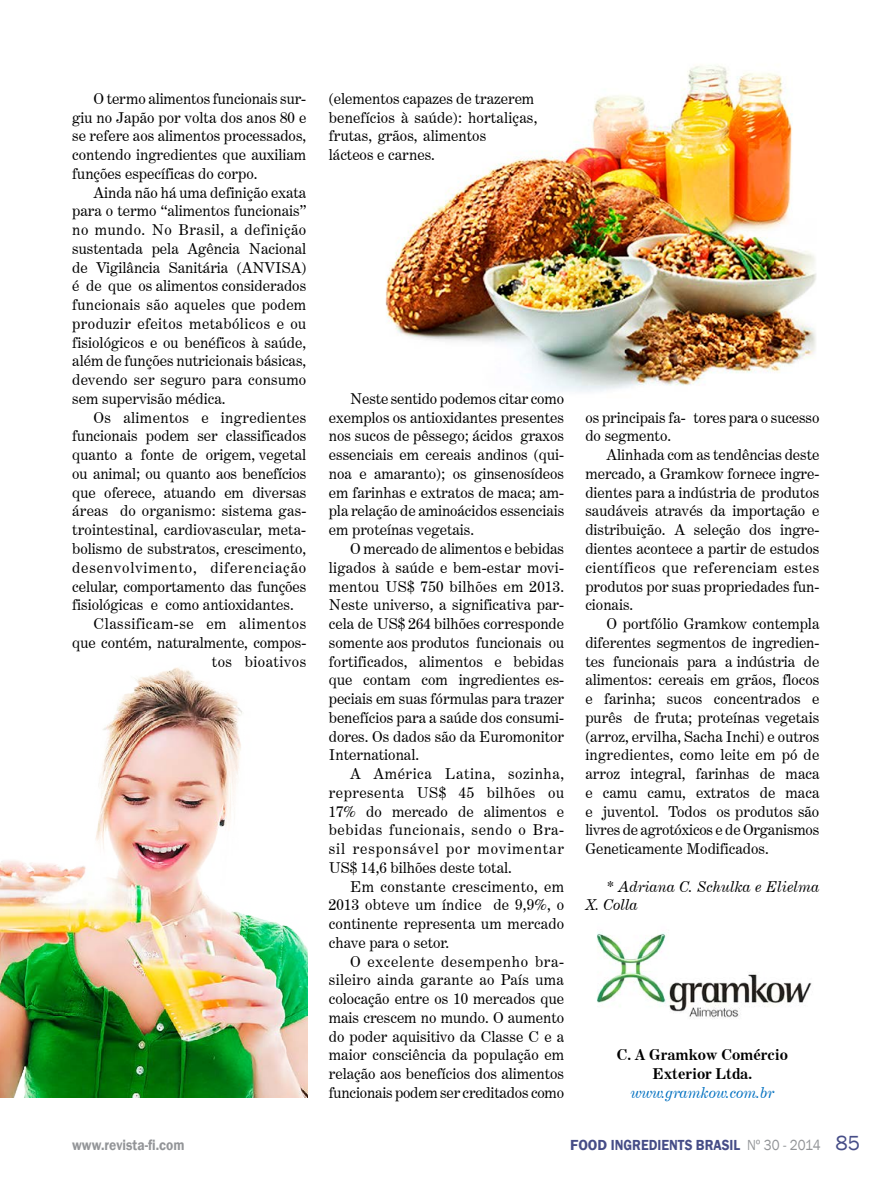
<style>
.page{position:relative;width:893px;height:1191px;background:#fff}
.page>*{position:absolute;margin:0;border:0;box-sizing:border-box;transform-origin:0 0}
.t1{font:15px/18.8px "Century Expanded BT";color:#000}
.t2{font:15px "Century Expanded BT";letter-spacing:.035em;color:#000}
.t3{font:15px "Century Expanded BT";letter-spacing:.02em;color:#000}
.t4{font:15px "Century Expanded BT";letter-spacing:.025em;color:#000}
.t5{font:15px "Century Expanded BT";letter-spacing:.03em;color:#000}
.t6{font:15px "Century Expanded BT";letter-spacing:.04em;color:#000}
.t7{font:700 15px/18.8px "Century Expanded BT";color:#000;text-align:center}
.t8{font:italic 15px/18.8px "Century Expanded BT";color:#000}
.t9{font:600 15px "Franklin Gothic";color:#464d87}
.t10{font:15px "Century Expanded BT";letter-spacing:.055em;color:#000}
.t11{font:15px "Century Expanded BT";letter-spacing:.06em;color:#000}
.t12{font:15px "Century Expanded BT";letter-spacing:.045em;color:#000}
.t13{font:600 15px "Franklin Gothic";color:#939598;scale:.9 1}
.s1{font-weight:400;font-style:italic;color:#0070c0}
.s2{font-weight:400;color:#939598}
.s3{font-weight:400;font-size:21px}
</style>
<div class="page">
<img style="left:386px;top:65px;width:430px;height:327px">
<img style="left:596px;top:932px;width:216px;height:87px">
<img style="left:0;top:667px;width:308px;height:431px">
<p class="t1" style="left:94px;top:89px;width:214px">O termo alimentos funcionais sur-</p>
<p class="t1" style="left:72px;top:108px;width:236px">giu no Japão por volta dos anos 80 e</p>
<p class="t1" style="left:72px;top:126px;width:235px">se refere aos alimentos processados,</p>
<p class="t1" style="left:72px;top:145px;width:236px">contendo ingredientes que auxiliam</p>
<p class="t1" style="left:72px;top:164px;width:187px">funções específicas do corpo.</p>
<p class="t1" style="left:94px;top:183px;width:214px">Ainda não há uma definição exata</p>
<p class="t1" style="left:72px;top:201px;width:236px">para o termo “alimentos funcionais”</p>
<p class="t5" style="left:72px;top:221px;width:236px">no mundo. No Brasil, a definição</p>
<p class="t1" style="left:72px;top:239px;width:236px">sustentada pela Agência Nacional</p>
<p class="t1" style="left:72px;top:258px;width:236px">de Vigilância Sanitária (ANVISA)</p>
<p class="t1" style="left:72px;top:276px;width:235px">é de que os alimentos considerados</p>
<p class="t3" style="left:72px;top:296px;width:236px">funcionais são aqueles que podem</p>
<p class="t5" style="left:72px;top:314px;width:236px">produzir efeitos metabólicos e ou</p>
<p class="t1" style="left:72px;top:333px;width:236px">fisiológicos e ou benéficos à saúde,</p>
<p class="t1" style="left:72px;top:351px;width:235px">além de funções nutricionais básicas,</p>
<p class="t1" style="left:72px;top:370px;width:236px">devendo ser seguro para consumo</p>
<p class="t1" style="left:72px;top:389px;width:155px">sem supervisão médica.</p>
<p class="t4" style="left:94px;top:408px;width:214px">Os alimentos e ingredientes</p>
<p class="t1" style="left:72px;top:426px;width:235px">funcionais podem ser classificados</p>
<p class="t1" style="left:72px;top:445px;width:236px">quanto a fonte de origem, vegetal</p>
<p class="t1" style="left:72px;top:464px;width:236px">ou animal; ou quanto aos benefícios</p>
<p class="t1" style="left:72px;top:483px;width:236px">que oferece, atuando em diversas</p>
<p class="t1" style="left:72px;top:501px;width:236px">áreas do organismo: sistema gas-</p>
<p class="t1" style="left:72px;top:520px;width:235px">trointestinal, cardiovascular, meta-</p>
<p class="t1" style="left:72px;top:539px;width:236px">bolismo de substratos, crescimento,</p>
<p class="t10" style="left:72px;top:558px;width:236px">desenvolvimento, diferenciação</p>
<p class="t1" style="left:72px;top:576px;width:236px">celular, comportamento das funções</p>
<p class="t1" style="left:72px;top:595px;width:223px">fisiológicas e como antioxidantes.</p>
<p class="t2" style="left:94px;top:614px;width:214px">Classificam-se em alimentos</p>
<p class="t1" style="left:72px;top:633px;width:236px">que contém, naturalmente, compos-</p>
<p class="t2" style="left:212px;top:652px;width:96px">tos bioativos</p>
<p class="t1" style="left:329px;top:89px;width:210px">(elementos capazes de trazerem benefícios à saúde): hortaliças, frutas, grãos, alimentos<br>lácteos e carnes.</p>
<p class="t1" style="left:350px;top:389px;width:215px">Neste sentido podemos citar como</p>
<p class="t1" style="left:329px;top:408px;width:237px">exemplos os antioxidantes presentes</p>
<p class="t1" style="left:329px;top:426px;width:237px">nos sucos de pêssego; ácidos graxos</p>
<p class="t1" style="left:329px;top:445px;width:237px">essenciais em cereais andinos (qui-</p>
<p class="t1" style="left:329px;top:464px;width:237px">noa e amaranto); os ginsenosídeos</p>
<p class="t1" style="left:329px;top:483px;width:237px">em farinhas e extratos de maca; am-</p>
<p class="t1" style="left:329px;top:501px;width:237px">pla relação de aminoácidos essenciais</p>
<p class="t1" style="left:329px;top:520px;width:147px">em proteínas vegetais.</p>
<p class="t1" style="left:350px;top:539px;width:215px">O mercado de alimentos e bebidas</p>
<p class="t1" style="left:329px;top:558px;width:237px">ligados à saúde e bem-estar movi-</p>
<p class="t3" style="left:329px;top:577px;width:237px">mentou US$ 750 bilhões em 2013.</p>
<p class="t1" style="left:329px;top:595px;width:237px">Neste universo, a significativa par-</p>
<p class="t1" style="left:329px;top:614px;width:237px">cela de US$ 264 bilhões corresponde</p>
<p class="t1" style="left:329px;top:633px;width:237px">somente aos produtos funcionais ou</p>
<p class="t1" style="left:329px;top:651px;width:237px">fortificados, alimentos e bebidas</p>
<p class="t1" style="left:329px;top:670px;width:237px">que contam com ingredientes es-</p>
<p class="t1" style="left:329px;top:689px;width:237px">peciais em suas fórmulas para trazer</p>
<p class="t1" style="left:329px;top:708px;width:237px">benefícios para a saúde dos consumi-</p>
<p class="t1" style="left:329px;top:726px;width:237px">dores. Os dados são da Euromonitor</p>
<p class="t1" style="left:329px;top:745px;width:92px">International.</p>
<p class="t6" style="left:350px;top:764px;width:216px">A América Latina, sozinha,</p>
<p class="t2" style="left:329px;top:783px;width:237px">representa US$ 45 bilhões ou</p>
<p class="t1" style="left:329px;top:801px;width:237px">17% do mercado de alimentos e</p>
<p class="t6" style="left:329px;top:821px;width:237px">bebidas funcionais, sendo o Bra-</p>
<p class="t11" style="left:329px;top:839px;width:237px">sil responsável por movimentar</p>
<p class="t1" style="left:329px;top:858px;width:185px">US$ 14,6 bilhões deste total.</p>
<p class="t4" style="left:350px;top:877px;width:216px">Em constante crescimento, em</p>
<p class="t1" style="left:329px;top:895px;width:237px">2013 obteve um índice de 9,9%, o</p>
<p class="t1" style="left:329px;top:914px;width:237px">continente representa um mercado</p>
<p class="t1" style="left:329px;top:933px;width:122px">chave para o setor.</p>
<p class="t12" style="left:350px;top:952px;width:216px">O excelente desempenho bra-</p>
<p class="t4" style="left:329px;top:971px;width:237px">sileiro ainda garante ao País uma</p>
<p class="t1" style="left:329px;top:989px;width:237px">colocação entre os 10 mercados que</p>
<p class="t1" style="left:329px;top:1008px;width:237px">mais crescem no mundo. O aumento</p>
<p class="t1" style="left:329px;top:1026px;width:237px">do poder aquisitivo da Classe C e a</p>
<p class="t1" style="left:329px;top:1045px;width:237px">maior consciência da população em</p>
<p class="t1" style="left:329px;top:1064px;width:237px">relação aos benefícios dos alimentos</p>
<p class="t1" style="left:329px;top:1083px;width:237px">funcionais podem ser creditados como</p>
<p class="t1" style="left:585px;top:408px;width:236px">os principais fa- tores para o sucesso</p>
<p class="t1" style="left:585px;top:426px;width:87px">do segmento.</p>
<p class="t1" style="left:607px;top:445px;width:214px">Alinhada com as tendências deste</p>
<p class="t1" style="left:585px;top:464px;width:235px">mercado, a Gramkow fornece ingre-</p>
<p class="t1" style="left:585px;top:483px;width:236px">dientes para a indústria de produtos</p>
<p class="t1" style="left:585px;top:501px;width:236px">saudáveis através da importação e</p>
<p class="t1" style="left:585px;top:520px;width:236px">distribuição. A seleção dos ingre-</p>
<p class="t1" style="left:585px;top:539px;width:236px">dientes acontece a partir de estudos</p>
<p class="t2" style="left:585px;top:558px;width:235px">científicos que referenciam estes</p>
<p class="t1" style="left:585px;top:576px;width:235px">produtos por suas propriedades fun-</p>
<p class="t1" style="left:585px;top:595px;width:49px">cionais.</p>
<p class="t1" style="left:607px;top:614px;width:214px">O portfólio Gramkow contempla</p>
<p class="t1" style="left:585px;top:633px;width:235px">diferentes segmentos de ingredien-</p>
<p class="t1" style="left:585px;top:651px;width:235px">tes funcionais para a indústria de</p>
<p class="t1" style="left:585px;top:670px;width:235px">alimentos: cereais em grãos, flocos</p>
<p class="t1" style="left:585px;top:689px;width:236px">e farinha; sucos concentrados e</p>
<p class="t1" style="left:585px;top:708px;width:236px">purês de fruta; proteínas vegetais</p>
<p class="t1" style="left:585px;top:726px;width:235px">(arroz, ervilha, Sacha Inchi) e outros</p>
<p class="t3" style="left:585px;top:746px;width:236px">ingredientes, como leite em pó de</p>
<p class="t1" style="left:585px;top:764px;width:236px">arroz integral, farinhas de maca</p>
<p class="t1" style="left:585px;top:783px;width:236px">e camu camu, extratos de maca</p>
<p class="t1" style="left:585px;top:801px;width:235px">e juventol. Todos os produtos são</p>
<p class="t1" style="left:585px;top:820px;width:235px">livres de agrotóxicos e de Organismos</p>
<p class="t1" style="left:585px;top:839px;width:185px">Geneticamente Modificados.</p>
<p class="t8" style="left:585px;top:876px;width:235px;text-indent:21px">* Adriana C. Schulka e Elielma<br>X. Colla</p>
<p class="t7" style="left:617px;top:1045px;width:173px">C. A Gramkow Comércio<br>Exterior Ltda. <span class="s1">www.gramkow.com.br</span></p>
<p class="t13" style="left:72px;top:1135px;width:126px">www.revista-fi.com</p>
<p class="t9" style="left:570px;top:1135px;width:292px">FOOD INGREDIENTS BRASIL <span class="s2">Nº 30 - 2014</span> <span class="s3">85</span></p>
</div>
